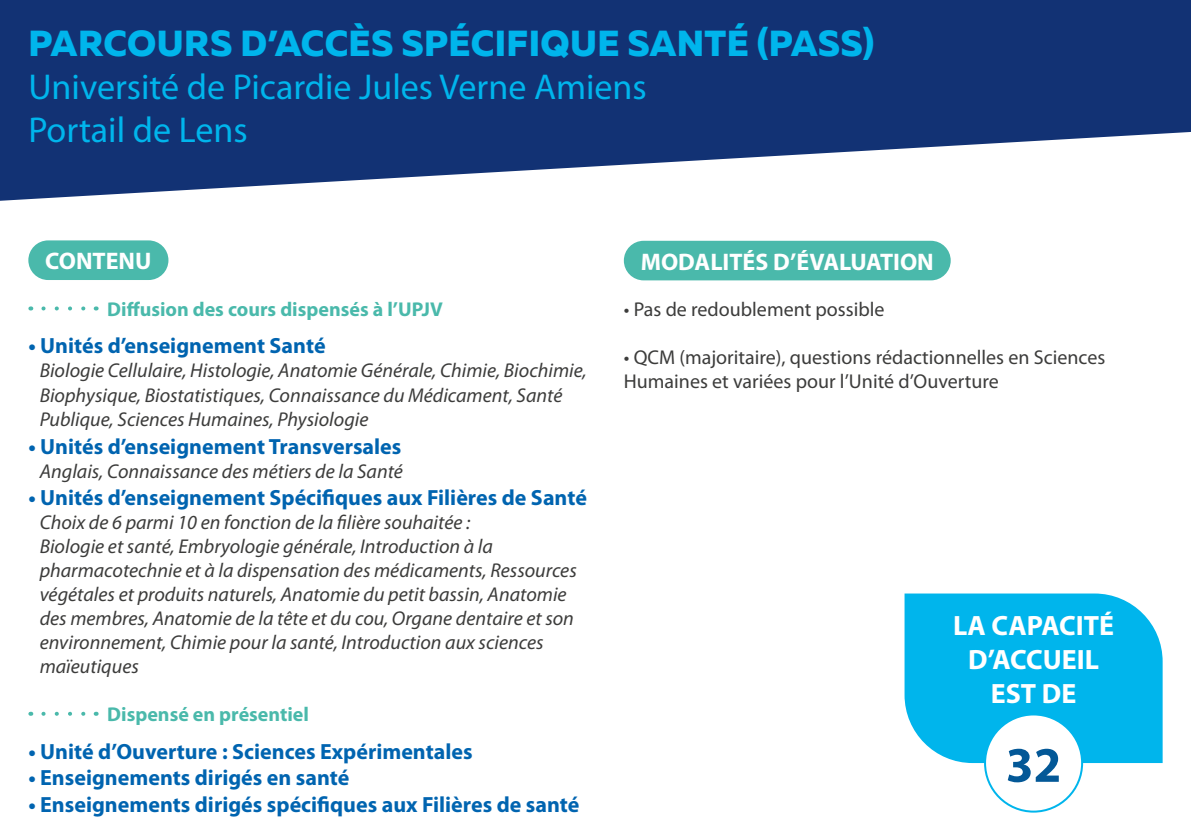
<style>
.page{position:relative;width:1191px;height:840px;background:#fff}
.page>*{position:absolute;margin:0;border:0;box-sizing:border-box;transform-origin:0 0}
.t1{font:700 50px "Myriad Pro";color:#035897}
.t2{font:36px/43.2px "Myriad Pro";color:#00b5ec}
.t3{font:800 36px "Muller";letter-spacing:.01em;color:#00b5ec}
.t4{font:700 28px/33.6px "Myriad Pro";color:#fff;text-align:center}
.t5{font:700 24px "Myriad Pro";color:#fff}
.t6{font:700 22px "Myriad Pro";color:#0064b0}
.t7{font:italic 20px/24px "Myriad Pro";color:#3c3c3b}
.t8{font:20px/24px "Myriad Pro";color:#3c3c3b}
.t9{font:700 20px "Myriad Pro";color:#4ab9ab}
</style>
<div class="page">
<svg style="left:0;top:0;width:1191px;height:201px;fill:#123274"></svg>
<div style="left:28px;top:240px;width:140px;height:40px;background:#4ab9ab;border-radius:20px"></div>
<svg style="left:43px;top:306px;width:43px;height:4px"></svg>
<div style="left:624px;top:241px;width:326px;height:39px;background:#4ab9ab;border-radius:20px"></div>
<svg style="left:43px;top:711px;width:43px;height:4px"></svg>
<div style="left:904px;top:593px;width:258px;height:169px;background:#00b5ec"></div>
<div style="left:984px;top:713px;width:99px;height:99px;background:#fff;border:2px solid #00b5ec;border-radius:50%"></div>
<h2 class="t3" style="left:29px;top:20px;width:847px">PARCOURS D’ACCÈS SPÉCIFIQUE SANTÉ (PASS)</h2>
<h2 class="t2" style="left:28px;top:65px;width:620px">Université de Picardie Jules Verne Amiens<br>Portail de Lens</h2>
<p class="t5" style="left:45px;top:245px;width:108px">CONTENU</p>
<p class="t9" style="left:107px;top:296px;width:337px">Diffusion des cours dispensés à l’UPJV</p>
<p class="t6" style="left:28px;top:331px;width:299px">• Unités d’enseignement Santé</p>
<p class="t7" style="left:40px;top:358px;width:548px">Biologie Cellulaire, Histologie, Anatomie Générale, Chimie, Biochimie,<br>Biophysique, Biostatistiques, Connaissance du Médicament, Santé<br>Publique, Sciences Humaines, Physiologie</p>
<p class="t6" style="left:28px;top:432px;width:375px">• Unités d’enseignement Transversales</p>
<p class="t7" style="left:40px;top:459px;width:365px">Anglais, Connaissance des métiers de la Santé</p>
<p class="t6" style="left:28px;top:482px;width:560px">• Unités d’enseignement Spécifiques aux Filières de Santé</p>
<p class="t7" style="left:40px;top:509px;width:538px">Choix de 6 parmi 10 en fonction de la filière souhaitée :<br>Biologie et santé, Embryologie générale, Introduction à la pharmacotechnie et à la dispensation des médicaments, Ressources végétales et produits naturels, Anatomie du petit bassin, Anatomie des membres, Anatomie de la tête et du cou, Organe dentaire et son environnement, Chimie pour la santé, Introduction aux sciences maïeutiques</p>
<p class="t9" style="left:107px;top:701px;width:203px">Dispensé en présentiel</p>
<p class="t6" style="left:28px;top:736px;width:446px">• Unité d’Ouverture : Sciences Expérimentales</p>
<p class="t6" style="left:28px;top:763px;width:322px">• Enseignements dirigés en santé</p>
<p class="t6" style="left:28px;top:789px;width:552px">• Enseignements dirigés spécifiques aux Filières de santé</p>
<p class="t5" style="left:641px;top:246px;width:294px">MODALITÉS D’ÉVALUATION</p>
<p class="t8" style="left:624px;top:297px;width:262px">• Pas de redoublement possible</p>
<p class="t8" style="left:624px;top:345px;width:483px">• QCM (majoritaire), questions rédactionnelles en Sciences<br>Humaines et variées pour l’Unité d’Ouverture</p>
<h3 class="t4" style="left:953px;top:607px;width:162px">LA CAPACITÉ<br>D’ACCUEIL<br>EST DE</h3>
<h1 class="t1" style="left:1005px;top:731px;width:57px">32</h1>
</div>
